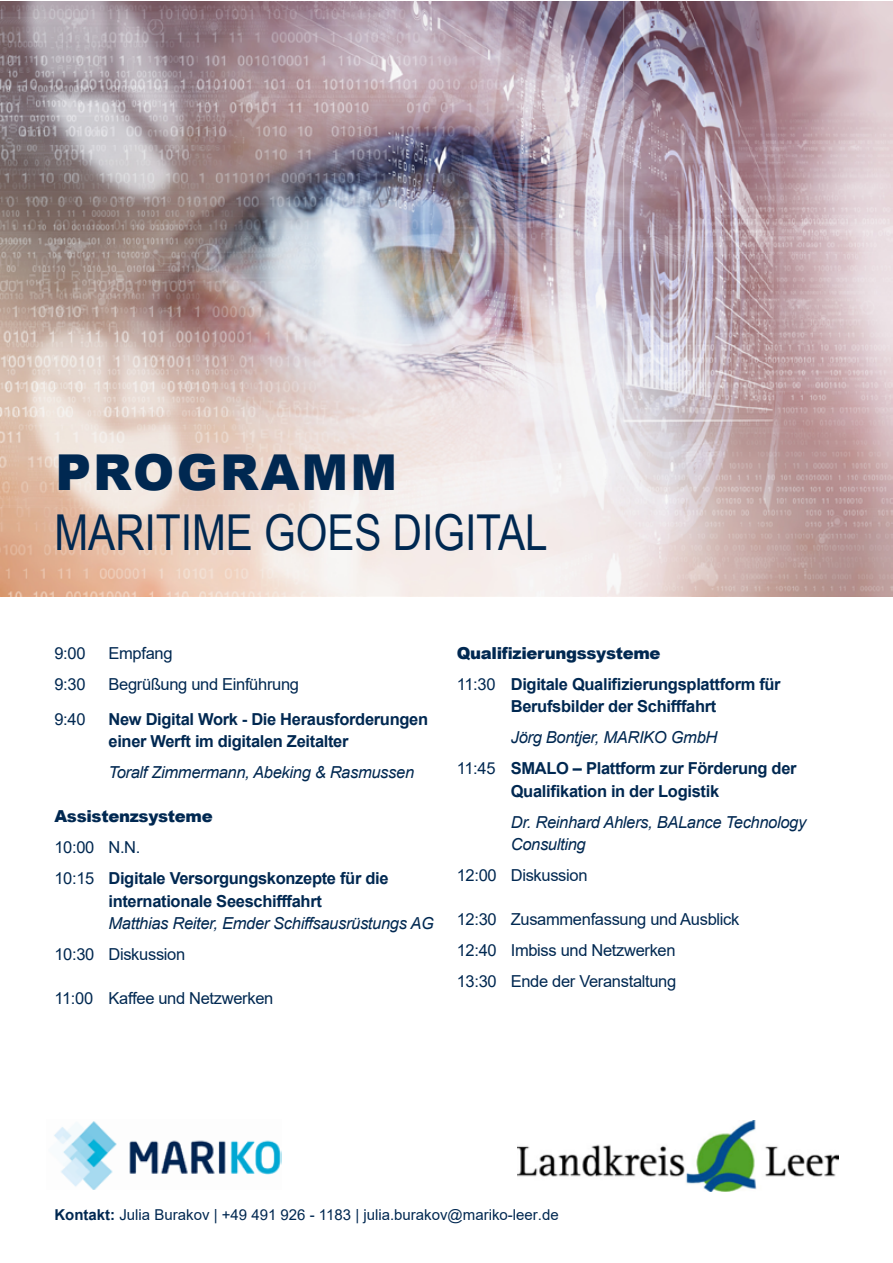
<style>
.page{position:relative;width:893px;height:1263px;background:#fff}
.page>*{position:absolute;margin:0;border:0;box-sizing:border-box;transform-origin:0 0}
.t1{font:49.5px "Arial Narrow";color:#002851}
.t2{font:900 49.5px "Arial";letter-spacing:.045em;color:#002851}
.t3{font:700 16.5px/31px "Arial";letter-spacing:-.02em;color:#002851}
.t4{font:16.5px/31px "Arial";letter-spacing:-.02em;color:#002851}
.t5{font:italic 16.5px/22.5px "Arial";letter-spacing:-.02em;color:#002851}
.t6{font:900 16.5px "Arial";letter-spacing:-.02em;color:#002851}
.t7{font:15px "Arial";color:#002851}
.s1{font-weight:400}
.s2{font-weight:900}
.s3{font-weight:400;font-style:italic}
.s4{font-weight:700}
</style>
<div class="page">
<img style="left:0;top:1px;width:893px;height:596px">
<img style="left:517px;top:1120px;width:321px;height:71px">
<img style="left:54px;top:1121px;width:228px;height:69px">
<h1 class="t2" style="left:55px;top:437px;width:343px">PROGRAMM</h1>
<h1 class="t1" style="left:54px;top:496px;width:495px">MARITIME GOES DIGITAL</h1>
<p class="t4" style="left:54px;top:637px;width:33px">9:00</p>
<p class="t4" style="left:108px;top:637px;width:66px">Empfang</p>
<p class="t4" style="left:54px;top:668px;width:33px">9:30</p>
<p class="t4" style="left:108px;top:668px;width:192px">Begrüßung und Einführung</p>
<p class="t4" style="left:54px;top:703px;width:33px">9:40</p>
<p class="t3" style="left:108px;top:708px;width:321px;line-height:22.5px">New Digital Work - Die Herausforderungen einer Werft im digitalen Zeitalter</p>
<p class="t5" style="left:108px;top:762px;width:307px">Toralf Zimmermann, Abeking &amp; Rasmussen</p>
<p class="t6" style="left:54px;top:804px;width:160px">Assistenzsysteme</p>
<p class="t3" style="left:54px;top:832px;width:336px"><span class="s1">10:00 N.N.<br>10:15</span> Digitale Versorgungskonzepte für die</p>
<p class="t3" style="left:108px;top:886px;width:215px">internationale Seeschifffahrt</p>
<p class="t5" style="left:108px;top:912px;width:327px">Matthias Reiter, Emder Schiffsausrüstungs AG</p>
<p class="t4" style="left:54px;top:939px;width:132px">10:30 Diskussion</p>
<p class="t4" style="left:54px;top:983px;width:220px">11:00 Kaffee und Netzwerken</p>
<p class="t3" style="left:457px;top:637px;width:325px"><span class="s2">Qualifizierungssysteme<br></span><span class="s1">11:30</span> Digitale Qualifizierungsplattform für</p>
<p class="t3" style="left:511px;top:691px;width:207px">Berufsbilder der Schifffahrt</p>
<p class="t3" style="left:457px;top:722px;width:341px;text-indent:54px"><span class="s3">Jörg Bontjer, MARIKO GmbH<br></span><span class="s1">11:45</span> SMALO – Plattform zur Förderung der</p>
<p class="t3" style="left:511px;top:776px;width:210px">Qualifikation in der Logistik</p>
<p class="t5" style="left:511px;top:811px;width:297px">Dr. Reinhard Ahlers, BALance Technology<br>Consulting</p>
<p class="t4" style="left:457px;top:860px;width:132px">12:00 Diskussion</p>
<p class="t4" style="left:457px;top:903px;width:284px">12:30 Zusammenfassung und Ausblick<br>12:40 Imbiss und Netzwerken<br>13:30 Ende der Veranstaltung</p>
<p class="t7" style="left:54px;top:1204px;width:506px"><span class="s4">Kontakt:</span> Julia Burakov | +49 491 926 - 1183 | julia.burakov@mariko-leer.de</p>
</div>
